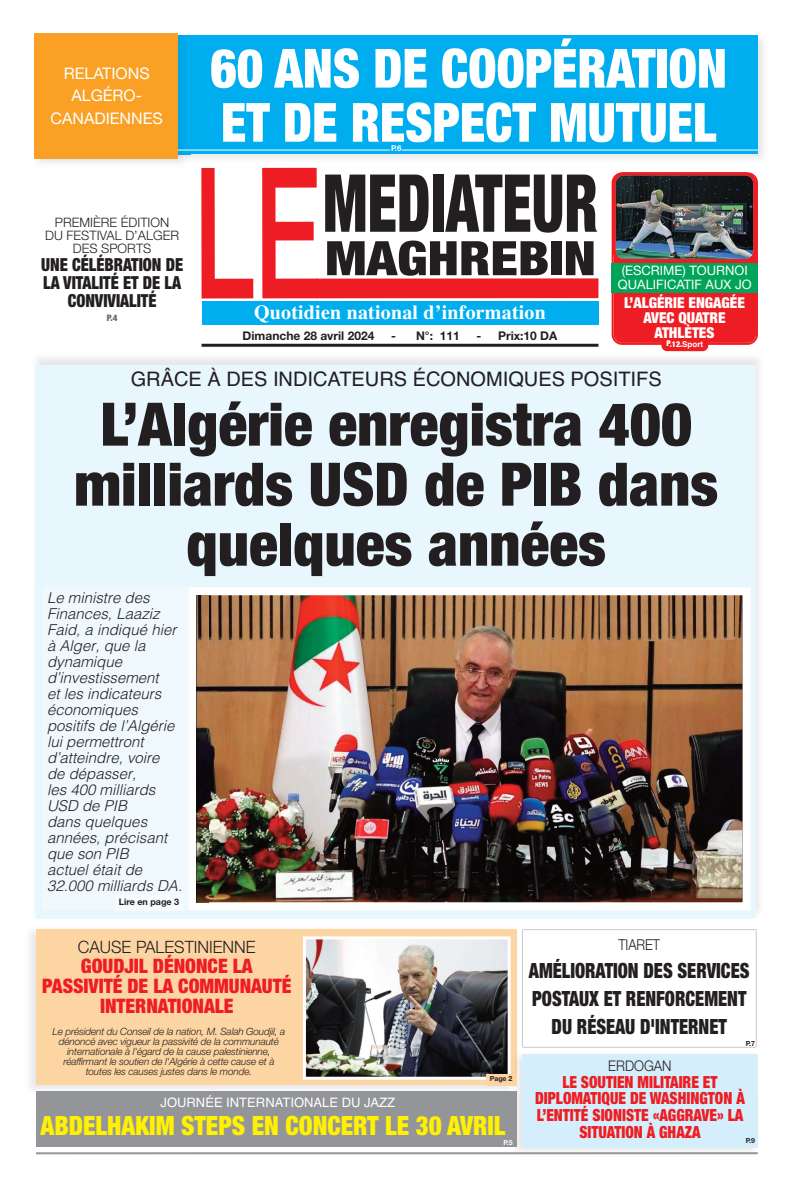
<style>
.page{position:relative;width:794px;height:1191px;background:#fff}
.page>*{position:absolute;margin:0;border:0;box-sizing:border-box;transform-origin:0 0}
.t1{font:500 182.7px "Helvetica Neue";color:#ee1d23;scale:.58 1}
.t2{font:900 condensed 80.1px "Helvetica Neue";color:#231f20;scale:.73 1}
.t3{font:900 condensed 60px/60px "Helvetica Neue";color:#231f20;text-align:center}
.t4{font:900 condensed 54.1px/54.1px "Helvetica Neue";color:#fff;scale:.94 1}
.t5{font:900 condensed 47.6px "Helvetica Neue";color:#231f20;scale:1.15 1}
.t6{font:900 condensed 26.5px "Helvetica Neue";color:#fff101;scale:.94 1}
.t7{font:900 condensed 21px/28px "Helvetica Neue";color:#231f20;text-align:center;scale:.87 1}
.t8{font:900 condensed 20px/20px "Helvetica Neue";color:#ee1d23;text-align:center}
.t9{font:20px "Helvetica";color:#231f20}
.t10{font:700 20px "Times";letter-spacing:.01em;color:#fff}
.t11{font:900 condensed 18px/18px "Helvetica Neue";color:#231f20;text-align:center;scale:.9 1}
.t12{font:300 17px "Helvetica Neue";color:#231f20}
.t13{font:900 condensed 16.7px/16.7px "Helvetica Neue";color:#ee1d23;text-align:center;scale:.91 1}
.t14{font:16px/22.4px "Helvetica Neue";color:#fff;text-align:center}
.t15{font:italic 300 15px/16px "Helvetica";color:#231f20}
.t16{font:900 condensed 15px/15px "Helvetica Neue";color:#fff;text-align:center}
.t17{font:300 15px "Helvetica Neue";color:#231f20;scale:.87 1}
.t18{font:300 14.6px "Helvetica Neue";color:#231f20;scale:.91 1}
.t19{font:300 13px/13px "Helvetica Neue";color:#231f20;text-align:center}
.t20{font:13px/13px "Helvetica Neue";color:#fff}
.t21{font:13px "Helvetica";color:#fff}
.t22{font:700 12px "Helvetica Neue";color:#231f20}
.t23{font:italic 300 10px/10px "Helvetica Neue";letter-spacing:-.015em;color:#231f20;text-align:center}
.t24{font:700 9px "Helvetica Neue";color:#231f20}
.t25{font:900 condensed 9px "Helvetica Neue";color:#6c6d70}
.t26{font:900 condensed 8px "Helvetica Neue";color:#fff}
.t27{font:700 8px "Helvetica Neue";color:#fff}
.t28{font:700 7px "Helvetica Neue";color:#231f20}
.t29{font:700 7px "Helvetica Neue";color:#fff}
.s1{font-family:"Helvetica";font-weight:700;font-stretch:normal}
</style>
<div class="page">
<img style="left:191px;top:35px;width:573px;height:124px">
<div style="left:36px;top:36px;width:722px;height:118px;background:#00aeef"></div>
<img style="left:38px;top:35px;width:153px;height:128px">
<img style="left:178px;top:36px;width:13px;height:118px">
<div style="left:34px;top:33px;width:144px;height:126px;background:#f9a025"></div>
<div style="left:202px;top:301px;width:396px;height:23px;background:#00aeef"></div>
<div style="left:35px;top:364px;width:721px;height:553px;background:#e8f6fd"></div>
<div style="left:36px;top:929px;width:480px;height:156px;background:#fdd5a2"></div>
<svg style="left:522px;top:929px;width:235px;height:119px"></svg>
<img style="left:508px;top:1097px;width:250px;height:58px">
<svg style="left:508px;top:1085px;width:11px;height:12px"></svg>
<img style="left:510px;top:1048px;width:9px;height:37px">
<div style="left:522px;top:1054px;width:236px;height:93px;background:#d4effb"></div>
<div style="left:36px;top:555px;width:715px;height:363px;background:#e8f6fd"></div>
<hr style="left:36px;top:1152px;width:722px;height:2px;background:#939598">
<div style="left:316px;top:278px;width:282px;height:20px;background:#ee1d23"></div>
<hr style="left:202px;top:344px;width:396px;height:3px;background:#231f20">
<img style="left:307px;top:940px;width:199px;height:135px">
<div style="left:303px;top:936px;width:207px;height:143px;border:3px solid #fff"></div>
<hr style="left:178px;top:150px;width:580px;height:1px;background:#fff">
<div style="left:390px;top:143px;width:12px;height:11px;background:#00aeef"></div>
<div style="left:486px;top:1074px;width:30px;height:11px;background:#fdd5a2"></div>
<div style="left:36px;top:1091px;width:480px;height:56px;background:#939598"></div>
<img style="left:209px;top:596px;width:532px;height:305px">
<div style="left:189px;top:587px;width:561px;height:323px;border:8px solid #fff"></div>
<div style="left:661px;top:338px;width:47px;height:13px;background:#ee1d23;border-radius:6px"></div>
<img style="left:42px;top:587px;width:167px;height:323px">
<img style="left:197px;top:595px;width:12px;height:307px">
<img style="left:115px;top:896px;width:67px;height:14px">
<img style="left:611px;top:172px;width:147px;height:173px">
<p class="t14" style="left:51px;top:62px;width:114px">RELATIONS<br>ALGÉRO-<br>CANADIENNES</p>
<p class="t19" style="left:45px;top:216px;width:135px">PREMIÈRE ÉDITION<br>DU FESTIVAL D’ALGER<br>DES SPORTS</p>
<p class="t11" style="left:41px;top:257px;width:159px">UNE CÉLÉBRATION DE<br>LA VITALITÉ ET DE LA<br>CONVIVIALITÉ</p>
<p class="t25" style="left:107px;top:315px;width:12px">P.4</p>
<h3 class="t4" style="left:210px;top:46px;width:551px">60 ANS DE COOPÉRATION<br>ET DE RESPECT MUTUEL</h3>
<p class="t27" style="left:391px;top:144px;width:12px">P.6</p>
<h1 class="t1" style="left:193px;top:128px;width:222px">LE</h1>
<h2 class="t2" style="left:323px;top:175px;width:378px">MEDIATEUR</h2>
<h3 class="t5" style="left:325px;top:241px;width:237px">MAGHREBIN</h3>
<h3 class="t10" style="left:254px;top:300px;width:293px">Quotidien national d’information</h3>
<p class="t22" style="left:243px;top:329px;width:133px">Dimanche 28 avril 2024</p>
<p class="t22" style="left:391px;top:329px;width:70px">- N°: 111</p>
<p class="t22" style="left:476px;top:329px;width:82px">- Prix:10 DA</p>
<p class="t20" style="left:618px;top:264px;width:135px">(ESCRIME) TOURNOI<br>QUALIFICATIF AUX JO</p>
<p class="t16" style="left:624px;top:296px;width:122px">L’ALGÉRIE ENGAGÉE<br>AVEC QUATRE<br>ATHLÈTES</p>
<p class="t26" style="left:666px;top:341px;width:38px">P.12.<span class="s1">Sport</span></p>
<h3 class="t9" style="left:131px;top:367px;width:532px">GRÂCE À DES INDICATEURS ÉCONOMIQUES POSITIFS</h3>
<h3 class="t3" style="left:74px;top:399px;width:645px">L’Algérie enregistra 400 milliards USD de PIB dans quelques années</h3>
<p class="t15" style="left:47px;top:591px;width:137px">Le ministre des<br>Finances, Laaziz<br>Faid, a indiqué hier à Alger, que la dynamique d’investissement<br>et les indicateurs économiques positifs de l’Algérie lui permettront d’atteindre, voire<br>de dépasser,<br>les 400 milliards<br>USD de PIB<br>dans quelques années, précisant que son PIB<br>actuel était de<br>32.000 milliards DA.</p>
<p class="t24" style="left:119px;top:896px;width:62px">Lire en page 3</p>
<p class="t12" style="left:78px;top:937px;width:179px">CAUSE PALESTINIENNE</p>
<h3 class="t8" style="left:42px;top:957px;width:251px">GOUDJIL DÉNONCE LA<br>PASSIVITÉ DE LA COMMUNAUTÉ<br>INTERNATIONALE</h3>
<p class="t23" style="left:53px;top:1027px;width:234px">Le président du Conseil de la nation, M. Salah Goudjil, a dénoncé avec vigueur la passivité de la communauté internationale à l'égard de la cause palestinienne, réaffirmant le soutien de l'Algérie à cette cause et à toutes les causes justes dans le monde.</p>
<p class="t28" style="left:489px;top:1074px;width:24px">Page 2</p>
<p class="t21" style="left:161px;top:1095px;width:236px">JOURNÉE INTERNATIONALE DU JAZZ</p>
<h3 class="t6" style="left:41px;top:1115px;width:496px">ABDELHAKIM STEPS EN CONCERT LE 30 AVRIL</h3>
<p class="t29" style="left:503px;top:1138px;width:11px">P.5</p>
<p class="t17" style="left:618px;top:936px;width:50px">TIARET</p>
<h3 class="t7" style="left:529px;top:958px;width:255px">AMÉLIORATION DES SERVICES<br>POSTAUX ET RENFORCEMENT<br>DU RÉSEAU D'INTERNET</h3>
<p class="t18" style="left:608px;top:1057px;width:71px">ERDOGAN</p>
<p class="t13" style="left:535px;top:1074px;width:232px">LE SOUTIEN MILITAIRE ET<br>DIPLOMATIQUE DE WASHINGTON À<br>L’ENTITÉ SIONISTE «AGGRAVE» LA<br>SITUATION À GHAZA</p>
<p class="t28" style="left:746px;top:1039px;width:11px">P.7</p>
<p class="t28" style="left:746px;top:1136px;width:11px">P.9</p>
</div>
